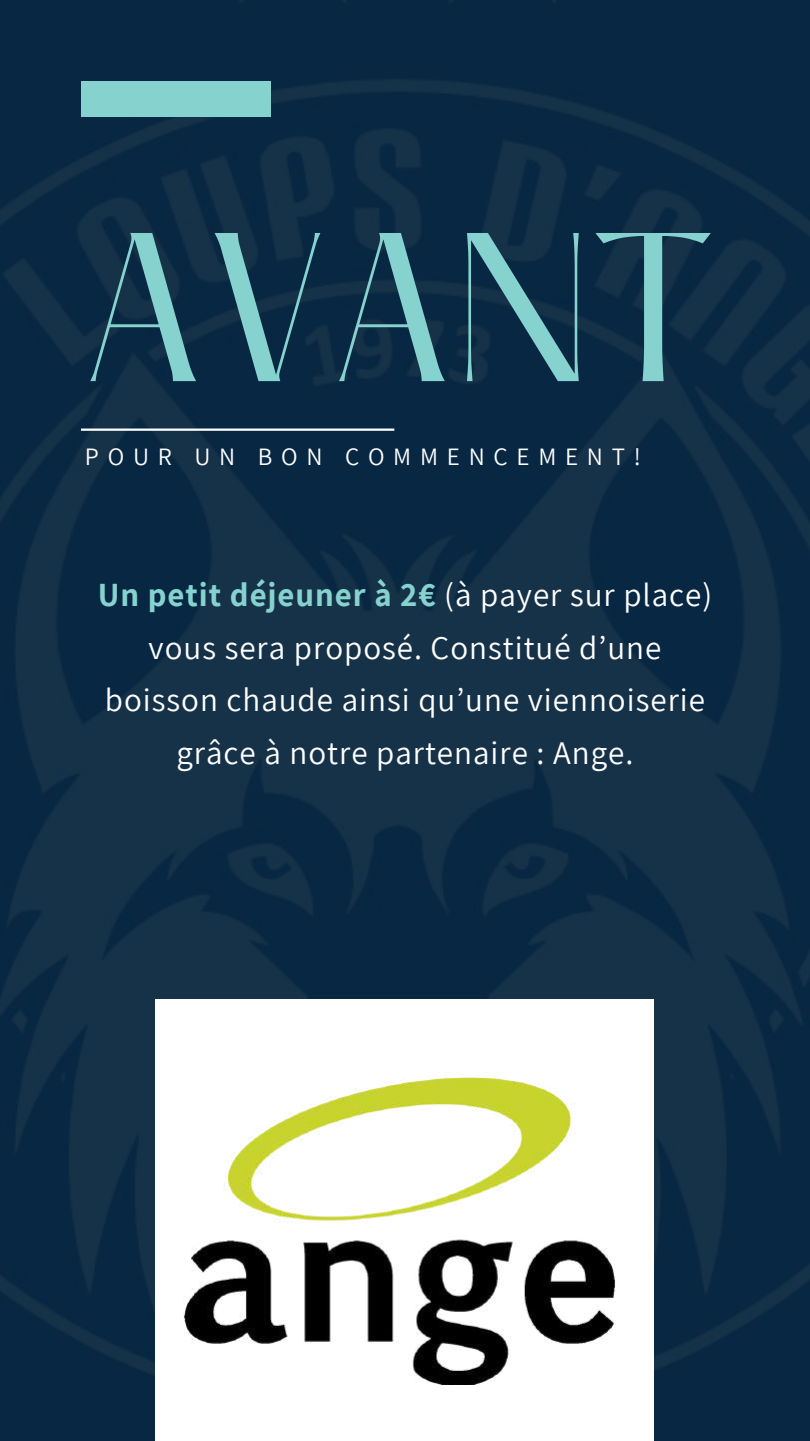
<style>
.page{position:relative;width:810px;height:1441px;background:#fff}
.page>*{position:absolute;margin:0;border:0;box-sizing:border-box;transform-origin:0 0}
.t1{font:185px "Hatton";color:#86d2cf}
.t2{font:33px/52.5px "Assistant";letter-spacing:.03em;color:#fff;text-align:center}
.t3{font:25px "Assistant";letter-spacing:.35em;color:#fff}
.s1{font-weight:700;color:#86d2cf}
</style>
<div class="page">
<img style="left:0;top:0;width:810px;height:1440px">
<div style="left:81px;top:81px;width:189px;height:35px;background:#86d2cf"></div>
<div style="left:156px;top:999px;width:498px;height:441px;background:#fff"></div>
<img style="left:135px;top:1055px;width:540px;height:328px">
<hr style="left:81px;top:428px;width:313px;height:2px;background:#fff">
<h1 class="t1" style="left:81px;top:222px;width:635px">AVANT</h1>
<p class="t3" style="left:85px;top:440px;width:558px">POUR UN BON COMMENCEMENT!</p>
<p class="t2" style="left:98px;top:567px;width:616px"><span class="s1">Un petit déjeuner à 2€</span> (à payer sur place) vous sera proposé. Constitué d’une boisson chaude ainsi qu’une viennoiserie grâce à notre partenaire : Ange.</p>
</div>
